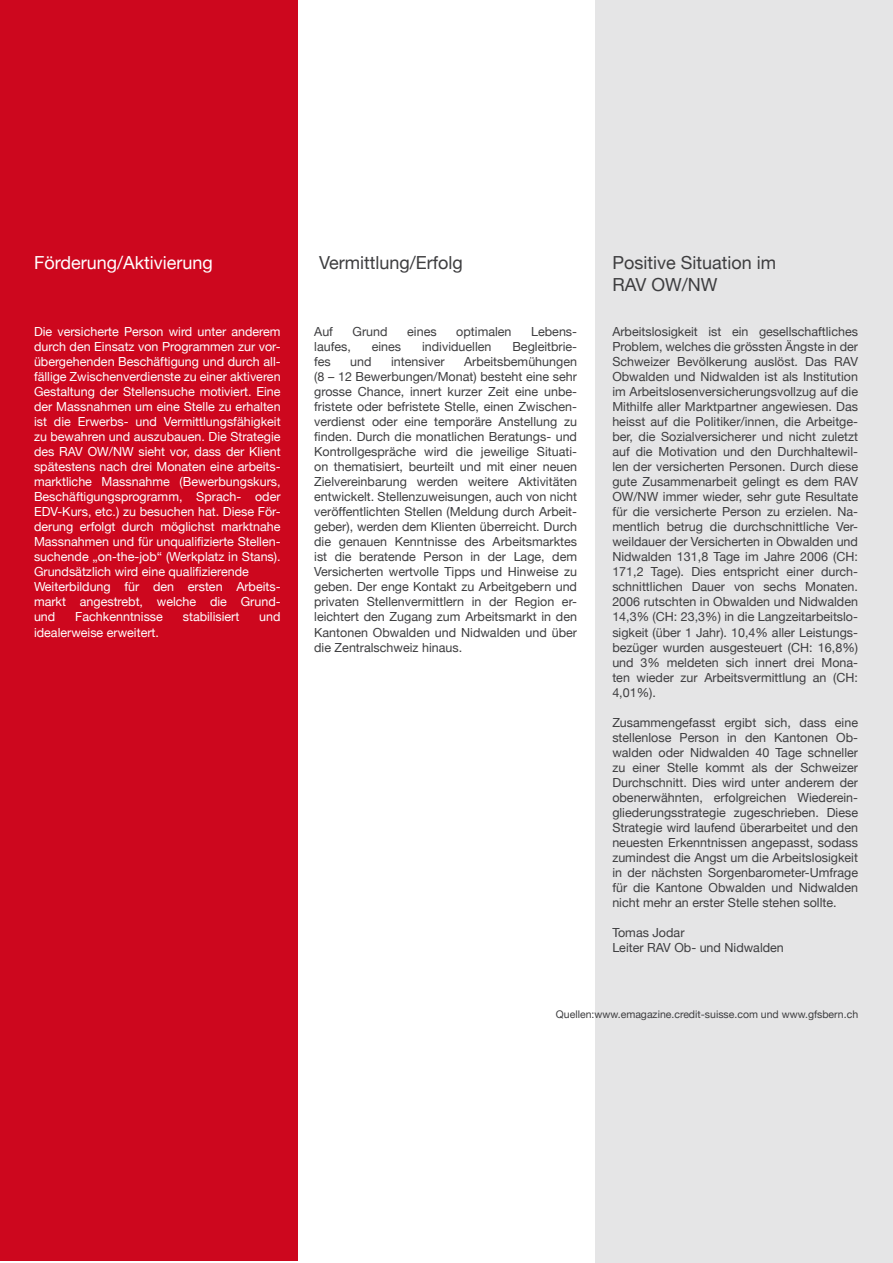
<style>
.page{position:relative;width:893px;height:1263px;background:#fff}
.page>*{position:absolute;margin:0;border:0;box-sizing:border-box;transform-origin:0 0}
.t1{font:18px/21.6px "Helvetica Neue";color:#3e3e40}
.t2{font:18px "Helvetica Neue";color:#fff}
.t3{font:12.6px/15px "Helvetica Neue";color:#3e3e40;text-align:justify}
.t4{font:12.6px/15px "Helvetica Neue";color:#fff}
.t5{font:10.5px "Helvetica Neue";color:#3e3e40}
</style>
<div class="page">
<div style="left:0;top:0;width:298px;height:1260px;background:#cd071e"></div>
<div style="left:595px;top:0;width:298px;height:1263px;background:#e5e5e6"></div>
<h1 class="t2" style="left:34px;top:252px;width:180px">Förderung/Aktivierung</h1>
<p class="t4" style="left:34px;top:324px;width:248px">Die versicherte Person wird unter anderem durch den Einsatz von Programmen zur vor&shy;übergehenden Beschäftigung und durch all&shy;fällige Zwischenverdienste zu einer aktiveren Gestaltung der Stellensuche motiviert. Eine der Massnahmen um eine Stelle zu erhalten ist die Erwerbs- und Vermittlungsfähigkeit zu bewahren und auszubauen. Die Strategie des RAV OW/NW sieht vor, dass der Klient spätestens nach drei Monaten eine arbeits&shy;marktliche Massnahme (Bewerbungskurs, Beschäftigungsprogramm, Sprach- oder EDV-Kurs, etc.) zu besuchen hat. Diese För&shy;derung erfolgt durch möglichst marktnahe Massnahmen und für unqualifizierte Stellen&shy;suchende „on-the-job“ (Werkplatz in Stans).<br>Grundsätzlich wird eine qualifizierende Weiterbildung für den ersten Arbeits&shy;markt angestrebt, welche die Grund&shy;und</p>
<p class="t4" style="left:75px;top:609px;width:89px">Fachkenntnisse</p>
<p class="t4" style="left:183px;top:609px;width:58px">stabilisiert</p>
<p class="t4" style="left:259px;top:609px;width:23px">und</p>
<p class="t4" style="left:34px;top:624px;width:126px">idealerweise erweitert.</p>
<h1 class="t1" style="left:319px;top:252px;width:145px">Vermittlung/Erfolg</h1>
<p class="t3" style="left:314px;top:324px;width:20px">Auf</p>
<p class="t3" style="left:353px;top:324px;width:37px">Grund</p>
<p class="t3" style="left:407px;top:324px;width:31px">eines</p>
<p class="t3" style="left:456px;top:324px;width:57px">optimalen</p>
<p class="t3" style="left:531px;top:324px;width:47px">Lebens-</p>
<p class="t3" style="left:314px;top:339px;width:38px">laufes,</p>
<p class="t3" style="left:372px;top:339px;width:31px">eines</p>
<p class="t3" style="left:422px;top:339px;width:71px">individuellen</p>
<p class="t3" style="left:512px;top:339px;width:66px">Begleitbrie-</p>
<p class="t3" style="left:314px;top:354px;width:18px">fes</p>
<p class="t3" style="left:350px;top:354px;width:23px">und</p>
<p class="t3" style="left:391px;top:354px;width:55px">intensiver</p>
<p class="t3" style="left:314px;top:354px;width:264px;text-indent:150px">Arbeitsbemühungen (8 – 12 Bewerbungen/Monat) besteht eine sehr grosse Chance, innert kurzer Zeit eine unbe&shy;fristete oder befristete Stelle, einen Zwischen&shy;verdienst oder eine temporäre Anstellung zu finden. Durch die monatlichen Beratungs- und Kontrollgespräche wird die jeweilige Situati&shy;on thematisiert, beurteilt und mit einer neuen Zielvereinbarung werden weitere Aktivitäten entwickelt. Stellenzuweisungen, auch von nicht veröffentlichten Stellen (Meldung durch Arbeit&shy;geber), werden dem Klienten überreicht. Durch die genauen Kenntnisse des Arbeitsmarktes ist die beratende Person in der Lage, dem Versicherten wertvolle Tipps und Hinweise zu geben. Der enge Kontakt zu Arbeitgebern und privaten Stellenvermittlern in der Region er&shy;leichtert den Zugang zum Arbeitsmarkt in den Kantonen Obwalden und Nidwalden und über die Zentralschweiz hinaus.</p>
<h1 class="t1" style="left:612px;top:252px;width:165px">Positive Situation im<br>RAV OW/NW</h1>
<p class="t3" style="left:612px;top:324px;width:247px">Arbeitslosigkeit ist ein gesellschaftliches Problem, welches die grössten Ängste in der Schweizer Bevölkerung auslöst. Das RAV Obwalden und Nidwalden ist als Institution im Arbeitslosenversicherungsvollzug auf die Mithilfe aller Marktpartner angewiesen. Das heisst auf die Politiker/innen, die Arbeitge&shy;ber, die Sozialversicherer und nicht zuletzt auf die Motivation und den Durchhaltewil&shy;len der versicherten Personen. Durch diese gute Zusammenarbeit gelingt es dem RAV OW/NW immer wieder, sehr gute Resultate für die versicherte Person zu erzielen. Na&shy;mentlich betrug die durchschnittliche Ver&shy;weildauer der Versicherten in Obwalden und Nidwalden 131,8 Tage im Jahre 2006 (CH:<br>171,2 Tage). Dies entspricht einer durch&shy;schnittlichen Dauer von sechs Monaten.<br>2006 rutschten in Obwalden und Nidwalden 14,3% (CH: 23,3%) in die Langzeitarbeitslo&shy;sigkeit (über 1 Jahr). 10,4% aller Leistungs&shy;bezüger wurden ausgesteuert (CH: 16,8%) und 3% meldeten sich innert drei Mona&shy;ten wieder zur Arbeitsvermittlung an (CH:<br>4,01%).</p>
<p class="t3" style="left:612px;top:714px;width:247px">Zusammengefasst ergibt sich, dass eine stellenlose Person in den Kantonen Ob&shy;walden oder Nidwalden 40 Tage schneller zu einer Stelle kommt als der Schweizer Durchschnitt. Dies wird unter anderem der obenerwähnten, erfolgreichen Wiederein&shy;gliederungsstrategie zugeschrieben. Diese Strategie wird laufend überarbeitet und den neuesten Erkenntnissen angepasst, sodass zumindest die Angst um die Arbeitslosigkeit in der nächsten Sorgenbarometer-Umfrage für die Kantone Obwalden und Nidwalden nicht mehr an erster Stelle stehen sollte.</p>
<p class="t3" style="left:612px;top:925px;width:173px">Tomas Jodar<br>Leiter RAV Ob- und Nidwalden</p>
<p class="t5" style="left:556px;top:1008px;width:304px">Quellen:www.emagazine.credit-suisse.com und www.gfsbern.ch</p>
</div>
